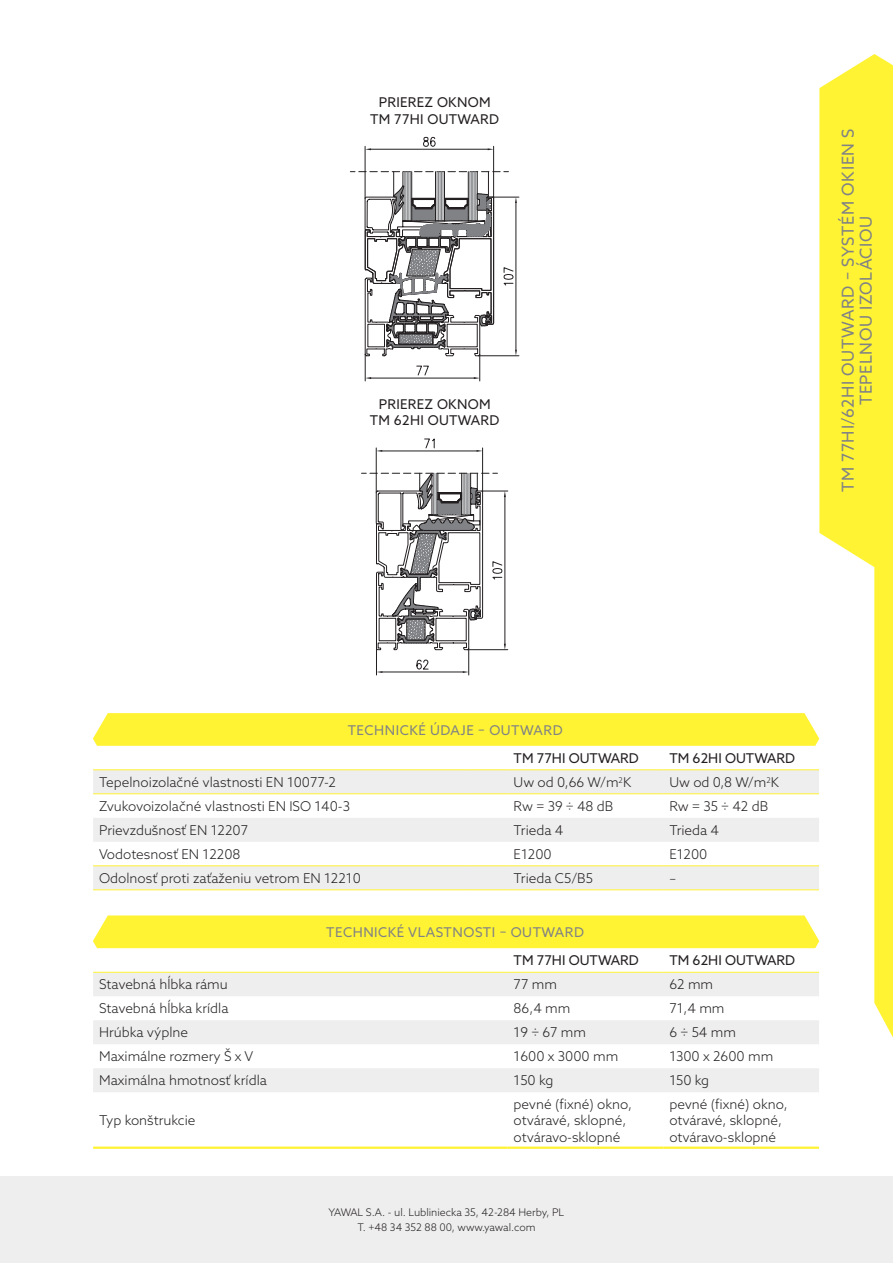
<style>
.page{position:relative;width:893px;height:1263px;background:#fff}
.page>*{position:absolute;margin:0;border:0;box-sizing:border-box;transform-origin:0 0}
.napis_na_belce_SZARY{font:16.5px/18px "Azo Sans";letter-spacing:.035em;color:#808285;text-align:center}
.dane_techniczne{font:300 13.5px/16.5px "Azo Sans";color:#231f20}
.dane_techniczne_bold{font:13.5px "Azo Sans";color:#231f20}
.przekroje{font:13.5px/16.5px "Azo Sans";letter-spacing:.02em;color:#231f20;text-align:center}
.para__techniczne_SZARY{font:13.5px "Azo Sans";letter-spacing:.04em;color:#808285}
.t1{font:300 10.5px/15px "Azo Sans";color:#231f20;text-align:center}
</style>
<div class="page">
<div style="left:0;top:1176px;width:893px;height:87px;background:#eeeeef"></div>
<svg style="left:819px;top:54px;width:74px;height:984px"></svg>
<div style="left:820px;top:88px;width:73px;height:445px;background:#fff333"></div>
<svg style="left:93px;top:973px;width:726px;height:119px;fill:#eeeeef"></svg>
<hr style="left:93px;top:1146px;width:259px;height:3px;background:#fff333">
<hr style="left:352px;top:1146px;width:156px;height:3px;background:#fff333">
<hr style="left:508px;top:1146px;width:155px;height:3px;background:#fff333">
<hr style="left:663px;top:1146px;width:156px;height:3px;background:#fff333">
<hr style="left:93px;top:972px;width:259px;height:1px;background:#fff333">
<hr style="left:352px;top:972px;width:156px;height:1px;background:#fff333">
<hr style="left:508px;top:972px;width:155px;height:1px;background:#fff333">
<hr style="left:663px;top:972px;width:156px;height:1px;background:#fff333">
<div style="left:93px;top:915px;width:726px;height:33px;background:#fff333"></div>
<svg style="left:93px;top:770px;width:726px;height:119px;fill:#eeeeef"></svg>
<hr style="left:93px;top:865px;width:373px;height:1px;background:#fff333">
<hr style="left:466px;top:865px;width:42px;height:1px;background:#fff333">
<hr style="left:508px;top:865px;width:155px;height:1px;background:#fff333">
<hr style="left:663px;top:865px;width:156px;height:1px;background:#fff333">
<hr style="left:93px;top:769px;width:373px;height:1px;background:#fff333">
<hr style="left:466px;top:769px;width:42px;height:1px;background:#fff333">
<hr style="left:508px;top:769px;width:155px;height:1px;background:#fff333">
<hr style="left:663px;top:769px;width:156px;height:1px;background:#fff333">
<hr style="left:93px;top:793px;width:373px;height:1px;background:#fff333">
<hr style="left:466px;top:793px;width:42px;height:1px;background:#fff333">
<hr style="left:508px;top:793px;width:155px;height:1px;background:#fff333">
<hr style="left:663px;top:793px;width:156px;height:1px;background:#fff333">
<hr style="left:93px;top:889px;width:373px;height:1px;background:#fff333">
<hr style="left:466px;top:889px;width:42px;height:1px;background:#fff333">
<hr style="left:508px;top:889px;width:155px;height:1px;background:#fff333">
<hr style="left:663px;top:889px;width:156px;height:1px;background:#fff333">
<svg style="left:93px;top:713px;width:726px;height:33px;background:#fff338"></svg>
<svg style="left:361px;top:438px;width:147px;height:237px"></svg>
<svg style="left:350px;top:136px;width:169px;height:245px"></svg>
<p class="przekroje" style="left:370px;top:94px;width:130px">PRIEREZ OKNOM<br>TM 77HI OUTWARD</p>
<p class="przekroje" style="left:370px;top:395px;width:131px">PRIEREZ OKNOM<br>TM 62HI OUTWARD</p>
<p class="napis_na_belce_SZARY" style="left:839px;top:492px;width:365px;rotate:-90deg">TM 77HI/62HI OUTWARD – SYSTÉM OKIEN S<br>TEPELNOU IZOLÁCIOU</p>
<p class="para__techniczne_SZARY" style="left:348px;top:721px;width:216px">TECHNICKÉ ÚDAJE – OUTWARD</p>
<p class="dane_techniczne_bold" style="left:514px;top:749px;width:127px">TM 77HI OUTWARD</p>
<p class="dane_techniczne_bold" style="left:669px;top:749px;width:127px">TM 62HI OUTWARD</p>
<p class="dane_techniczne" style="left:99px;top:774px;width:238px">Tepelnoizolačné vlastnosti EN 10077-2</p>
<p class="dane_techniczne" style="left:514px;top:774px;width:119px">Uw od 0,66 W/m<sup>2</sup>K</p>
<p class="dane_techniczne" style="left:669px;top:774px;width:111px">Uw od 0,8 W/m<sup>2</sup>K</p>
<p class="dane_techniczne" style="left:99px;top:798px;width:252px">Zvukovoizolačné vlastnosti EN ISO 140-3</p>
<p class="dane_techniczne" style="left:514px;top:798px;width:101px">Rw = 39 ÷ 48 dB</p>
<p class="dane_techniczne" style="left:669px;top:798px;width:100px">Rw = 35 ÷ 42 dB</p>
<p class="dane_techniczne" style="left:99px;top:822px;width:150px">Prievzdušnosť EN 12207</p>
<p class="dane_techniczne" style="left:514px;top:822px;width:51px">Trieda 4</p>
<p class="dane_techniczne" style="left:669px;top:822px;width:51px">Trieda 4</p>
<p class="dane_techniczne" style="left:99px;top:846px;width:143px">Vodotesnosť EN 12208</p>
<p class="dane_techniczne" style="left:514px;top:846px;width:40px">E1200</p>
<p class="dane_techniczne" style="left:669px;top:846px;width:40px">E1200</p>
<p class="dane_techniczne" style="left:99px;top:870px;width:263px">Odolnosť proti zaťaženiu vetrom EN 12210</p>
<p class="dane_techniczne" style="left:514px;top:870px;width:81px">Trieda C5/B5</p>
<p class="dane_techniczne" style="left:669px;top:870px;width:8px">–</p>
<p class="para__techniczne_SZARY" style="left:326px;top:923px;width:259px">TECHNICKÉ VLASTNOSTI – OUTWARD</p>
<p class="dane_techniczne_bold" style="left:514px;top:952px;width:127px">TM 77HI OUTWARD</p>
<p class="dane_techniczne_bold" style="left:669px;top:952px;width:127px">TM 62HI OUTWARD</p>
<p class="dane_techniczne" style="left:99px;top:976px;width:130px">Stavebná hĺbka rámu</p>
<p class="dane_techniczne" style="left:514px;top:976px;width:45px">77 mm</p>
<p class="dane_techniczne" style="left:669px;top:976px;width:45px">62 mm</p>
<p class="dane_techniczne" style="left:99px;top:1000px;width:131px">Stavebná hĺbka krídla</p>
<p class="dane_techniczne" style="left:514px;top:1000px;width:58px">86,4 mm</p>
<p class="dane_techniczne" style="left:669px;top:1000px;width:57px">71,4 mm</p>
<p class="dane_techniczne" style="left:99px;top:1024px;width:91px">Hrúbka výplne</p>
<p class="dane_techniczne" style="left:514px;top:1024px;width:74px">19 ÷ 67 mm</p>
<p class="dane_techniczne" style="left:669px;top:1024px;width:68px">6 ÷ 54 mm</p>
<p class="dane_techniczne" style="left:99px;top:1048px;width:156px">Maximálne rozmery Š x V</p>
<p class="dane_techniczne" style="left:514px;top:1048px;width:106px">1600 x 3000 mm</p>
<p class="dane_techniczne" style="left:669px;top:1048px;width:105px">1300 x 2600 mm</p>
<p class="dane_techniczne" style="left:99px;top:1072px;width:169px">Maximálna hmotnosť krídla</p>
<p class="dane_techniczne" style="left:514px;top:1072px;width:41px">150 kg</p>
<p class="dane_techniczne" style="left:669px;top:1072px;width:41px">150 kg</p>
<p class="dane_techniczne" style="left:99px;top:1112px;width:98px">Typ konštrukcie</p>
<p class="dane_techniczne" style="left:514px;top:1095px;width:120px">pevné (fixné) okno, otváravé, sklopné, otváravo-sklopné</p>
<p class="dane_techniczne" style="left:669px;top:1095px;width:120px">pevné (fixné) okno, otváravé, sklopné, otváravo-sklopné</p>
<p class="t1" style="left:329px;top:1205px;width:237px">YAWAL S.A. - ul. Lubliniecka 35, 42-284 Herby, PL<br>T. +48 34 352 88 00, www.yawal.com</p>
</div>
